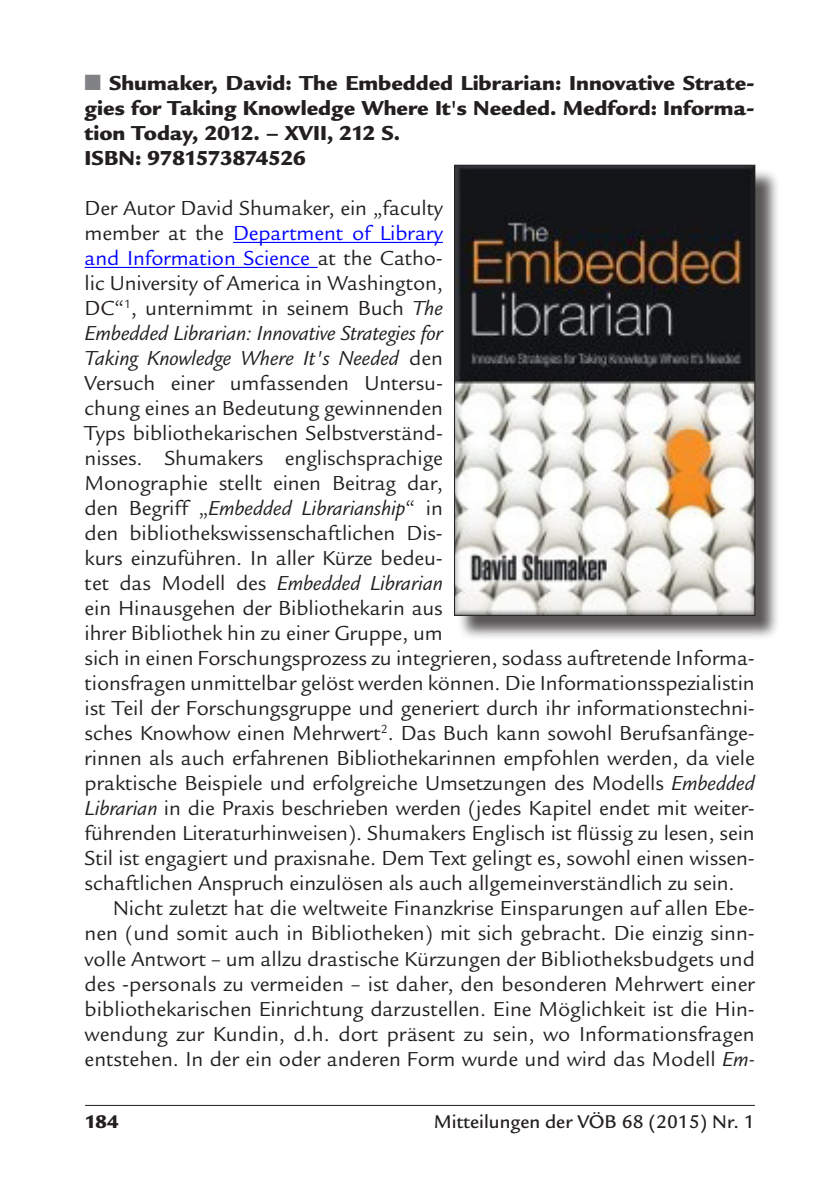
<style>
.page{position:relative;width:840px;height:1191px;background:#fff}
.page>*{position:absolute;margin:0;border:0;box-sizing:border-box;transform-origin:0 0}
.Absatz_nicht_eingerü{font:22px/25px "Legacy Sans";letter-spacing:-.005em;color:#231f20}
.Absatz_eingerückt{font:22px/25px "Legacy Sans";color:#231f20;text-align:justify}
.Absatz_nicht_eingerü-2{font:900 22px/25px "Legacy Sans";color:#231f20;text-align:justify}
.t1{font:500 20px "Legacy Sans";color:#231f20}
.t2{font:900 20px "Legacy Sans";color:#231f20}
.s1{color:#00f}
.s2{font-style:italic}
</style>
<div class="page">
<hr style="left:85px;top:1105px;width:669px;height:1px;background:#231f20">
<hr style="left:233px;top:242px;width:209px;height:1px;background:#00f">
<hr style="left:85px;top:267px;width:232px;height:1px;background:#00f">
<div style="left:457px;top:168px;width:322px;height:472px;background:#231f20;opacity:.75"></div>
<img style="left:456px;top:167px;width:296px;height:446px">
<div style="left:454px;top:165px;width:300px;height:450px;border:1px solid #231f20"></div>
<p class="Absatz_nicht_eingerü-2" style="left:85px;top:71px;width:671px;text-indent:24px">Shumaker, David: The Embedded Librarian: Innovative Strate&shy;gies for Taking Knowledge Where It's Needed. Medford: Informa&shy;tion Today, 2012. – XVII, 212 S.</p>
<p class="Absatz_nicht_eingerü-2" style="left:85px;top:146px;width:222px">ISBN: 9781573874526</p>
<p class="Absatz_nicht_eingerü" style="left:85px;top:196px;width:671px">Der Autor David Shumaker, ein „faculty<br>member at the <span class="s1">Department of Library<br>and Information Science</span> at the Catho-<br>lic University of America in Washington,<br>DC“<sup>1</sup>, unternimmt in seinem Buch <span class="s2">The<br>Embedded Librarian: Innovative Strategies for<br>Taking Knowledge Where It's Needed</span> den<br>Versuch einer umfassenden Untersu-<br>chung eines an Bedeutung gewinnenden<br>Typs bibliothekarischen Selbstverständ-<br>nisses. Shumakers englischsprachige<br>Monographie stellt einen Beitrag dar,<br>den Begriff „<span class="s2">Embedded Librarianship</span>“ in<br>den bibliothekswissenschaftlichen Dis-<br>kurs einzuführen. In aller Kürze bedeu-<br>tet das Modell des <span class="s2">Embedded Librarian<br></span>ein Hinausgehen der Bibliothekarin aus<br>ihrer Bibliothek hin zu einer Gruppe, um<br>sich in einen Forschungsprozess zu integrieren, sodass auftretende Informa&shy;tionsfragen unmittelbar gelöst werden können. Die Informationsspezialistin ist Teil der Forschungsgruppe und generiert durch ihr informationstechni&shy;sches Knowhow einen Mehrwert<sup>2</sup>. Das Buch kann sowohl Berufsanfänge&shy;rinnen als auch erfahrenen Bibliothekarinnen empfohlen werden, da viele praktische Beispiele und erfolgreiche Umsetzungen des Modells <span class="s2">Embedded Librarian</span> in die Praxis beschrieben werden (jedes Kapitel endet mit weiter&shy;führenden Literaturhinweisen). Shumakers Englisch ist flüssig zu lesen, sein Stil ist engagiert und praxisnahe. Dem Text gelingt es, sowohl einen wissen&shy;schaftlichen Anspruch einzulösen als auch allgemeinverständlich zu sein.</p>
<p class="Absatz_eingerückt" style="left:85px;top:896px;width:671px;text-indent:28px">Nicht zuletzt hat die weltweite Finanzkrise Einsparungen auf allen Ebe&shy;nen (und somit auch in Bibliotheken) mit sich gebracht. Die einzig sinn&shy;volle Antwort – um allzu drastische Kürzungen der Bibliotheksbudgets und des -personals zu vermeiden – ist daher, den besonderen Mehrwert einer bibliothekarischen Einrichtung darzustellen. Eine Möglichkeit ist die Hin&shy;wendung zur Kundin, d.h. dort präsent zu sein, wo Informationsfragen entstehen. In der ein oder anderen Form wurde und wird das Modell <span class="s2">Em-</span></p>
<p class="t2" style="left:84px;top:1110px;width:35px">184</p>
<p class="t1" style="left:433px;top:1110px;width:322px">Mitteilungen der VÖB 68 (2015) Nr. 1</p>
</div>
